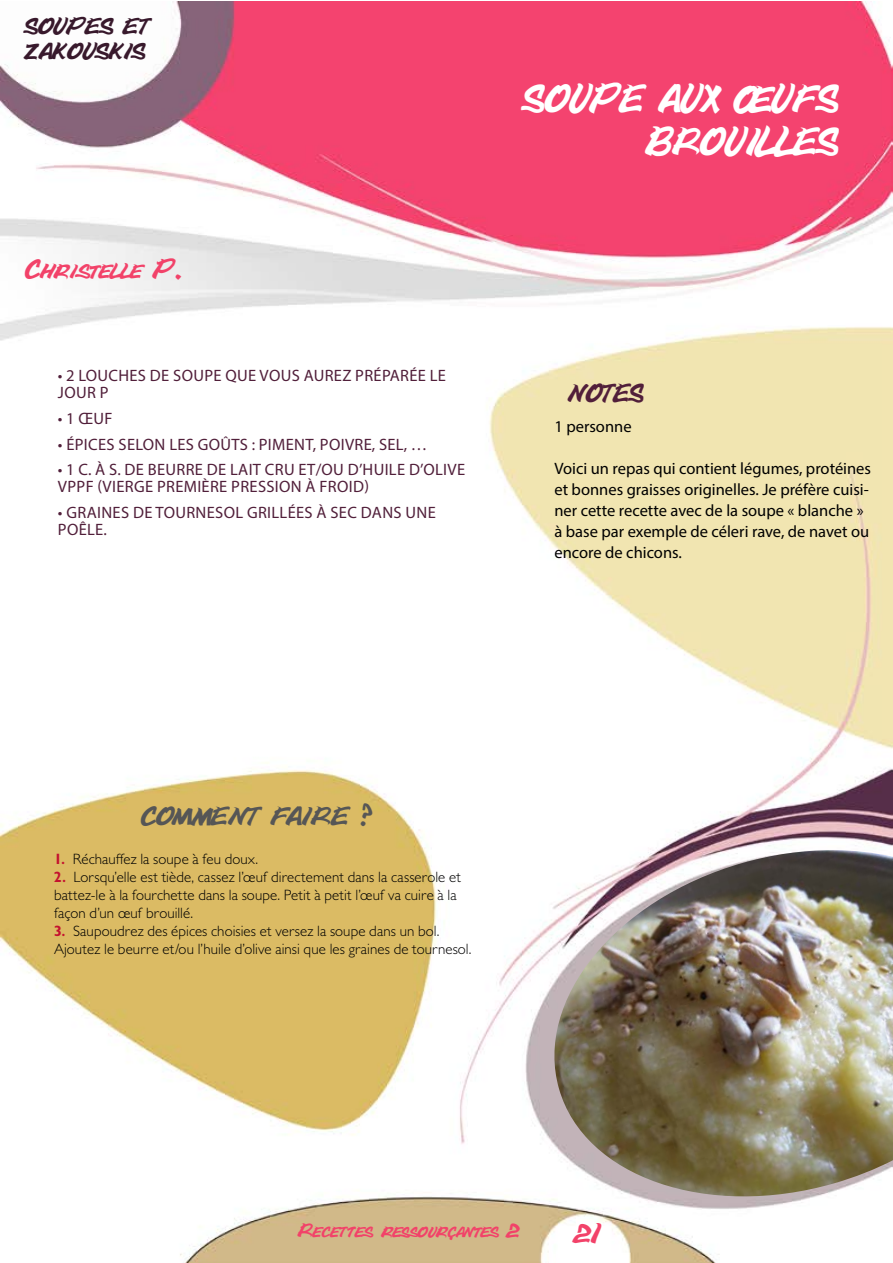
<style>
.page{position:relative;width:893px;height:1263px;background:#fff}
.page>*{position:absolute;margin:0;border:0;box-sizing:border-box;transform-origin:0 0}
.t1{font:36px "Bottle Depot";color:#fff;scale:.93 1}
.t2{font:24px "Bottle Depot";color:#f24269}
.t3{font:24px "Bottle Depot";color:#565656}
.t4{font:24px "Bottle Depot";color:#511f3a;scale:.93 1}
.t5{font:21px/25.2px "Bottle Depot";color:#38192c}
.t6{font:18px "Bottle Depot";color:#f24269}
.t7{font:16.5px "Myriad Pro";letter-spacing:.02em;color:#511f3a}
.t8{font:16.5px/21px "Myriad Pro";color:#000}
.t9{font:300 15px/18px "Gill Sans MT Pro";letter-spacing:.005em;color:#000}
.s1{font-weight:700;font-stretch:condensed;color:#c4122f}
</style>
<div class="page">
<img style="left:0;top:1px;width:893px;height:1262px">
<img style="left:534px;top:850px;width:359px;height:370px">
<h3 class="t5" style="left:25px;top:12px;width:125px">soupes et zakouskis</h3>
<h2 class="t2" style="left:25px;top:252px;width:159px">Christelle P.</h2>
<p class="t7" style="left:58px;top:365px;width:32px">• 2 louches</p>
<p class="t7" style="left:150px;top:365px;width:34px">de soupe</p>
<p class="t7" style="left:225px;top:365px;width:11px">que</p>
<p class="t7" style="left:259px;top:365px;width:11px">vous</p>
<p class="t7" style="left:304px;top:365px;width:11px">aure</p>
<p class="t7" style="left:342px;top:365px;width:96px">z préparéele</p>
<p class="t7" style="left:58px;top:382px;width:11px">jour</p>
<p class="t7" style="left:100px;top:382px;width:10px">P</p>
<p class="t7" style="left:58px;top:408px;width:46px">• 1 œuf</p>
<p class="t7" style="left:58px;top:434px;width:18px">• Épices</p>
<p class="t7" style="left:119px;top:434px;width:10px">selon</p>
<p class="t7" style="left:169px;top:434px;width:9px">les</p>
<p class="t7" style="left:198px;top:434px;width:71px">goûts : piment</p>
<p class="t7" style="left:313px;top:434px;width:17px">, poivre</p>
<p class="t7" style="left:372px;top:434px;width:57px">, sel , …</p>
<p class="t7" style="left:58px;top:460px;width:100px">• 1 c. à s. de beurre</p>
<p class="t7" style="left:207px;top:460px;width:32px">de lait</p>
<p class="t7" style="left:265px;top:460px;width:11px">cru</p>
<p class="t7" style="left:299px;top:460px;width:74px">et/ou d’huile</p>
<p class="t7" style="left:409px;top:460px;width:24px">d’olive</p>
<p class="t7" style="left:58px;top:476px;width:54px">VPPF (vierge</p>
<p class="t7" style="left:157px;top:476px;width:10px">premi</p>
<p class="t7" style="left:202px;top:476px;width:40px">ère pression</p>
<p class="t7" style="left:306px;top:476px;width:24px">à froid</p>
<p class="t7" style="left:364px;top:476px;width:6px">)</p>
<p class="t7" style="left:58px;top:502px;width:29px">• Graines</p>
<p class="t7" style="left:133px;top:502px;width:34px">de tournesol</p>
<p class="t7" style="left:247px;top:502px;width:9px">grill</p>
<p class="t7" style="left:288px;top:502px;width:53px">ées à sec</p>
<p class="t7" style="left:361px;top:502px;width:11px">dans</p>
<p class="t7" style="left:405px;top:502px;width:11px">une</p>
<p class="t7" style="left:58px;top:519px;width:51px">poêle.</p>
<h1 class="t1" style="left:524px;top:72px;width:28px">SOUPE</h1>
<h1 class="t1" style="left:659px;top:72px;width:24px">AUX</h1>
<h1 class="t1" style="left:737px;top:72px;width:111px">ŒUFS</h1>
<h1 class="t1" style="left:646px;top:115px;width:53px">BROUILLES</h1>
<h2 class="t4" style="left:568px;top:376px;width:18px">NOTES</h2>
<p class="t8" style="left:554px;top:416px;width:79px">1 personne</p>
<p class="t8" style="left:554px;top:458px;width:318px">Voici un repas qui contient légumes, protéines et bonnes graisses originelles. Je préfère cuisi&shy;ner cette recette avec de la soupe « blanche » à base par exemple de céleri rave, de navet ou encore de chicons.</p>
<h2 class="t3" style="left:141px;top:799px;width:89px">COMMENT</h2>
<h2 class="t3" style="left:271px;top:799px;width:15px">FAIRE</h2>
<h2 class="t3" style="left:359px;top:799px;width:15px">?</h2>
<p class="t9" style="left:54px;top:850px;width:206px"><span class="s1">1.</span> Réchauffez la soupe à feu doux.</p>
<p class="t9" style="left:54px;top:868px;width:409px"><span class="s1">2.</span> Lorsqu’elle est tiède, cassez l’œuf directement dans la casserole et battez-le à la fourchette dans la soupe. Petit à petit l’œuf va cuire à la façon d’un œuf brouillé.</p>
<p class="t9" style="left:54px;top:922px;width:419px"><span class="s1">3.</span> Saupoudrez des épices choisies et versez la soupe dans un bol.<br>Ajoutez le beurre et/ou l’huile d’olive ainsi que les graines de tournesol.</p>
<p class="t6" style="left:298px;top:1217px;width:224px">Recettes ressourçantes 2</p>
<h2 class="t2" style="left:574px;top:1215px;width:29px">21</h2>
</div>
